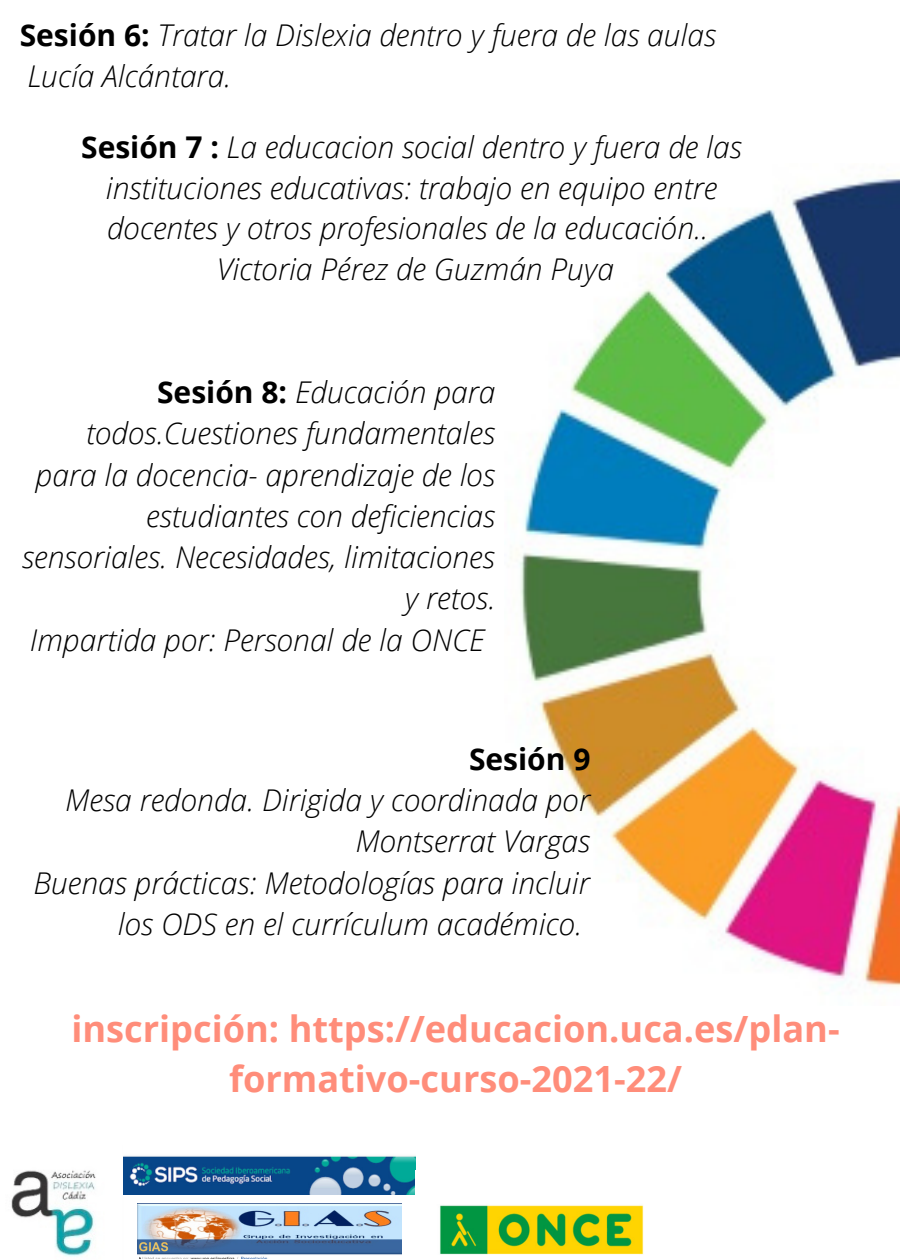
<style>
.page{position:relative;width:900px;height:1260px;background:#fff}
.page>*{position:absolute;margin:0;border:0;box-sizing:border-box;transform-origin:0 0}
.t1{font:700 36.25px/50.5px "Open Sans";color:#ff8d7a;text-align:center}
.t2{font:italic 300 30px/41.2px "Open Sans";color:#000;text-align:right}
.t3{font:700 30px "Open Sans";color:#000}
.s1{font-weight:700;font-style:normal}
</style>
<div class="page">
<img style="left:520px;top:179px;width:380px;height:808px">
<img style="left:11px;top:1170px;width:113px;height:87px">
<img style="left:123px;top:1156px;width:293px;height:38px">
<img style="left:415px;top:1170px;width:229px;height:84px">
<img style="left:137px;top:1204px;width:265px;height:54px">
<p class="t2" style="left:20px;top:14px;width:698px"><span class="s1">Sesión 6:</span> Tratar la Dislexia dentro y fuera de las aulas</p>
<p class="t2" style="left:28px;top:55px;width:205px">Lucía Alcántara.</p>
<p class="t2" style="left:81px;top:126px;width:662px;text-align:center"><span class="s1">Sesión 7 :</span> La educacion social dentro y fuera de las instituciones educativas: trabajo en equipo entre docentes y otros profesionales de la educación..</p>
<p class="t2" style="left:217px;top:248px;width:399px">Victoria Pérez de Guzmán Puya</p>
<p class="t2" style="left:22px;top:371px;width:475px"><span class="s1">Sesión 8:</span> Educación para todos.Cuestiones fundamentales para la docencia- aprendizaje de los estudiantes con deficiencias sensoriales. Necesidades, limitaciones y retos.</p>
<p class="t2" style="left:30px;top:618px;width:456px">Impartida por: Personal de la ONCE</p>
<p class="t3" style="left:469px;top:738px;width:123px">Sesión 9</p>
<p class="t2" style="left:65px;top:779px;width:527px">Mesa redonda. Dirigida y coordinada por<br>Montserrat Vargas</p>
<p class="t2" style="left:33px;top:861px;width:558px">Buenas prácticas: Metodologías para incluir los ODS en el currículum académico.</p>
<p class="t1" style="left:71px;top:1002px;width:770px">inscripción: https://educacion.uca.es/plan&shy;formativo-curso-2021-22/</p>
</div>
